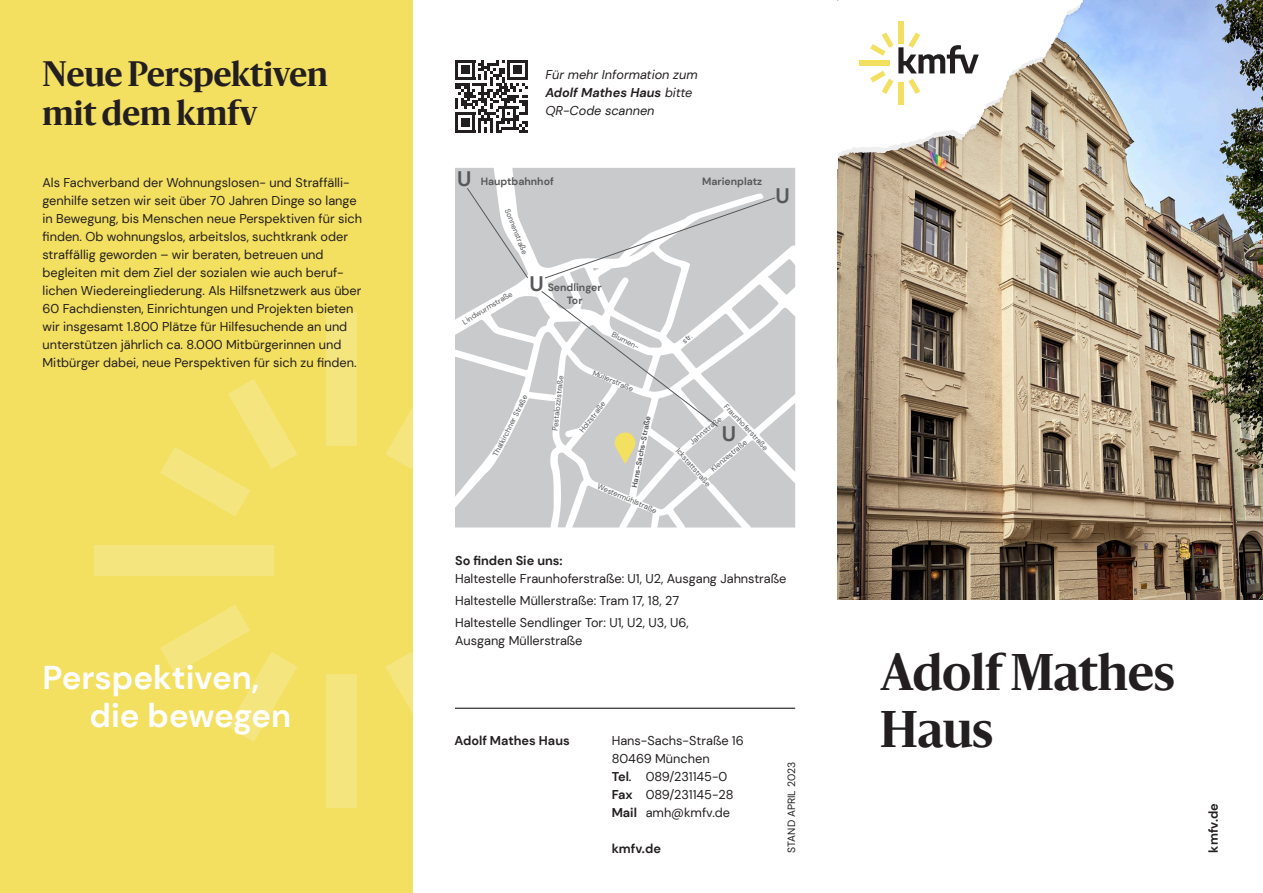
<style>
.page{position:relative;width:1263px;height:893px;background:#fff}
.page>*{position:absolute;margin:0;border:0;box-sizing:border-box;transform-origin:0 0}
.t1{font:700 48px/57px "Sanomat";color:#231f20}
.t2{font:700 33px/39px "Sanomat";color:#231f20}
.t3{font:700 33px/37.5px "DM Sans";color:#fff}
.t4{font:700 21px "DM Sans";color:#57585a}
.t5{font:12.75px/18px "DM Sans";color:#231f20}
.t6{font:italic 12.75px/18px "DM Sans";color:#231f20}
.t7{font:700 12.75px "DM Sans";color:#231f20}
.t8{font:700 10.5px/12.6px "DM Sans";color:#57585a;text-align:center}
.t9{font:10.5px "DM Sans";color:#231f20}
.t10{font:7.5px "DM Sans";color:#57585a}
.t11{font:700 7.5px "DM Sans";color:#57585a}
.s1{font-weight:700}
.s2{font-weight:700;font-size:10.5px}
</style>
<div class="page">
<img style="left:838px;top:0;width:425px;height:600px">
<div style="left:762px;top:0;width:353px;height:165px;background:#231f20;opacity:.1"></div>
<svg style="left:764px;top:0;width:318px;height:161px"></svg>
<svg style="left:766px;top:0;width:317px;height:156px"></svg>
<div style="left:859px;top:61px;width:30px;height:5px;background:#f3df60"></div>
<div style="left:898px;top:83px;width:5px;height:22px;background:#f3df60"></div>
<div style="left:898px;top:21px;width:5px;height:23px;background:#f3df60"></div>
<svg style="left:870px;top:32px;width:109px;height:62px"></svg>
<div style="left:0;top:0;width:412px;height:893px;background:#f3df60"></div>
<svg style="left:455px;top:60px;width:73px;height:73px"></svg>
<hr style="left:455px;top:130px;width:20px;height:3px;background:#231f20">
<div style="left:461px;top:118px;width:9px;height:9px;background:#231f20"></div>
<div style="left:94px;top:545px;width:179px;height:30px;background:#f5e57f"></div>
<div style="left:326px;top:313px;width:30px;height:133px;background:#f5e57f"></div>
<div style="left:326px;top:674px;width:30px;height:134px;background:#f5e57f"></div>
<svg style="left:160px;top:605px;width:137px;height:137px"></svg>
<svg style="left:160px;top:379px;width:137px;height:137px"></svg>
<svg style="left:386px;top:652px;width:27px;height:90px"></svg>
<div style="left:679px;top:1px;width:159px;height:168px;background:#fff"></div>
<hr style="left:455px;top:708px;width:340px;height:1px;background:#000">
<svg style="left:386px;top:168px;width:409px;height:359px"></svg>
<p class="t2" style="left:43px;top:51px;width:287px">Neue Perspektiven mit dem kmfv</p>
<p class="t5" style="left:43px;top:173px;width:321px">Als Fachverband der Wohnungslosen- und Straffälli&shy;genhilfe setzen wir seit über 70 Jahren Dinge so lange in Bewegung, bis Menschen neue Perspektiven für sich finden. Ob wohnungslos, arbeitslos, suchtkrank oder straffällig geworden – wir beraten, betreuen und begleiten mit dem Ziel der sozialen wie auch beruf&shy;lichen Wiedereingliederung. Als Hilfsnetzwerk aus über 60 Fachdiensten, Einrichtungen und Projekten bieten wir insgesamt 1.800 Plätze für Hilfesuchende an und unterstützen jährlich ca. 8.000 Mitbürgerinnen und Mitbürger dabei, neue Perspektiven für sich zu finden.</p>
<p class="t3" style="left:90px;top:659px;width:203px;text-indent:-47px">Perspektiven, die bewegen</p>
<p class="t6" style="left:545px;top:65px;width:154px">Für mehr Information zum<br><span class="s1">Adolf Mathes Haus</span> bitte<br>QR-Code scannen</p>
<p class="t4" style="left:457px;top:166px;width:16px">U</p>
<p class="t8" style="left:481px;top:175px;width:75px">Hauptbahnhof</p>
<p class="t8" style="left:702px;top:175px;width:61px">Marienplatz</p>
<p class="t10" style="left:511px;top:207px;width:50px;rotate:68deg">Sonnenstraße</p>
<p class="t10" style="left:461px;top:318px;width:58px;rotate:-31deg">Lindwurmstraße</p>
<p class="t4" style="left:530px;top:271px;width:16px">U</p>
<p class="t8" style="left:548px;top:281px;width:55px">Sendlinger<br>Tor</p>
<p class="t10" style="left:614px;top:330px;width:31px;rotate:27deg">Blumen-</p>
<p class="t10" style="left:680px;top:338px;width:12px;rotate:-40deg">str.</p>
<p class="t10" style="left:491px;top:453px;width:69px;rotate:-63deg">Thalkirchner Straße</p>
<p class="t10" style="left:550px;top:430px;width:58px;rotate:-84deg">Pestalozzistraße</p>
<p class="t10" style="left:595px;top:368px;width:45px;rotate:23deg">Müllerstraße</p>
<p class="t10" style="left:577px;top:429px;width:39px;rotate:-52deg">Holzstraße</p>
<p class="t11" style="left:630px;top:486px;width:74px;rotate:-79deg">Hans-Sachs-Straße</p>
<p class="t10" style="left:600px;top:482px;width:65px;rotate:23deg">Westermühlstraße</p>
<p class="t10" style="left:729px;top:402px;width:61px;rotate:46deg">Fraunhoferstraße</p>
<p class="t10" style="left:688px;top:439px;width:40px;rotate:-40deg">Jahnstraße</p>
<p class="t4" style="left:722px;top:421px;width:16px">U</p>
<p class="t10" style="left:709px;top:466px;width:46px;rotate:-40deg">Klenzestraße</p>
<p class="t10" style="left:681px;top:446px;width:50px;rotate:49deg">Ickstattstraße</p>
<p class="t4" style="left:775px;top:183px;width:16px">U</p>
<p class="t7" style="left:455px;top:552px;width:109px">So finden Sie uns:</p>
<p class="t5" style="left:455px;top:569px;width:333px">Haltestelle Fraunhoferstraße: U1, U2, Ausgang Jahnstraße</p>
<p class="t5" style="left:455px;top:591px;width:226px">Haltestelle Müllerstraße: Tram 17, 18, 27</p>
<p class="t5" style="left:455px;top:614px;width:235px">Haltestelle Sendlinger Tor: U1, U2, U3, U6,<br>Ausgang Müllerstraße</p>
<p class="t7" style="left:454px;top:732px;width:117px">Adolf Mathes Haus</p>
<p class="t5" style="left:612px;top:731px;width:134px">Hans-Sachs-Straße 16</p>
<p class="t5" style="left:612px;top:749px;width:100px">80469 München</p>
<p class="t5" style="left:612px;top:767px;width:117px"><span class="s1">Tel</span><span class="s2">.</span> 089/231145-0</p>
<p class="t5" style="left:612px;top:785px;width:123px"><span class="s1">Fax</span> 089/231145-28</p>
<p class="t5" style="left:612px;top:803px;width:120px"><span class="s1">Mail</span> amh@kmfv.de</p>
<p class="t7" style="left:612px;top:840px;width:51px">kmfv.de</p>
<p class="t9" style="left:785px;top:853px;width:92px;rotate:-90deg">STAND APRIL 2023</p>
<p class="t1" style="left:880px;top:639px;width:296px">Adolf Mathes<br>Haus</p>
<p class="t7" style="left:1205px;top:853px;width:51px;rotate:-90deg">kmfv.de</p>
</div>
